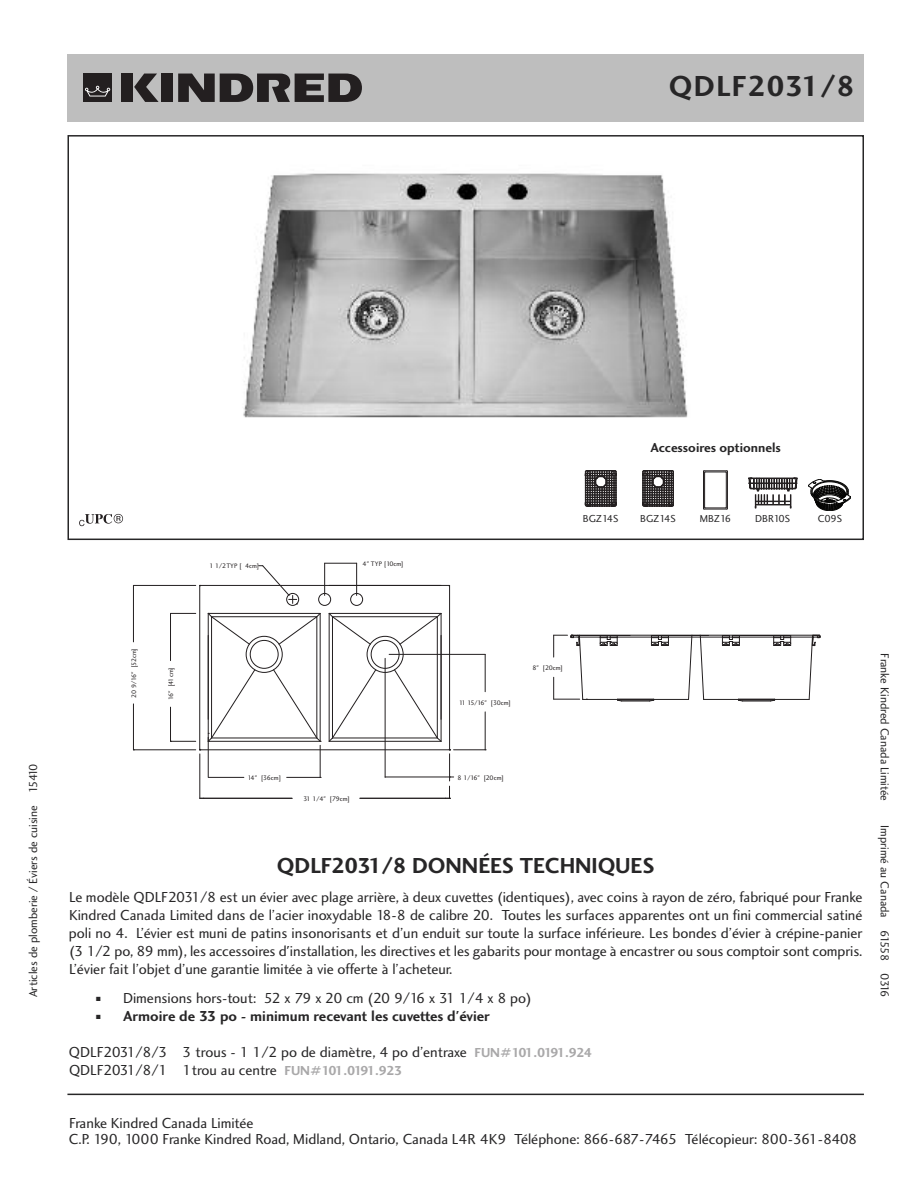
<style>
.page{position:relative;width:918px;height:1188px;background:#fff}
.page>*{position:absolute;margin:0;border:0;box-sizing:border-box;transform-origin:0 0}
.t1{font:30px "Charlotte Sans Bold Plain";letter-spacing:.05em;color:#272627}
.t2{font:22.5px "Charlotte Sans Bold Plain";color:#272627}
.t3{font:15px/18px "Charlotte Sans Book Plain";color:#272627}
.t4{font:15px "Charlotte Sans Bold Plain";color:#272627}
.t5{font:13.5px "Charlotte Sans Bold Plain";color:#272627}
.t6{font:12px "Charlotte Sans Book Plain";color:#272627}
.t7{font:10.5px "Charlotte Sans Book Plain";color:#272627}
.t8{font:6.75px "Charlotte Sans Book Plain";color:#231f20}
.t9{font:6.75px "Charlotte Sans Book Plain";letter-spacing:-.12em;color:#231f20}
.s1{font-family:"Charlotte Sans Bold Plain";font-size:13.5px;color:#a9a8a9}
</style>
<div class="page">
<div style="left:68px;top:54px;width:796px;height:68px;background:#bebebe"></div>
<img style="left:243px;top:173px;width:476px;height:299px">
<div style="left:68px;top:135px;width:796px;height:405px;border:2px solid #272627"></div>
<hr style="left:67px;top:1094px;width:797px;height:1px;background:#272627">
<svg style="left:79px;top:514px;width:44px;height:12px"></svg>
<svg style="left:134px;top:74px;width:25px;height:28px"></svg>
<div style="left:161px;top:74px;width:12px;height:28px;background:#231f20"></div>
<svg style="left:178px;top:74px;width:184px;height:28px"></svg>
<div style="left:84px;top:74px;width:28px;height:28px;background:#231f20"></div>
<div style="left:121px;top:74px;width:12px;height:28px;background:#231f20"></div>
<svg style="left:85px;top:86px;width:25px;height:11px"></svg>
<hr style="left:199px;top:585px;width:1px;height:165px;background:#231f20">
<hr style="left:449px;top:585px;width:1px;height:165px;background:#231f20">
<hr style="left:200px;top:585px;width:250px;height:1px;background:#231f20">
<hr style="left:200px;top:749px;width:250px;height:1px;background:#231f20">
<hr style="left:320px;top:613px;width:1px;height:128px;background:#231f20">
<hr style="left:329px;top:613px;width:1px;height:128px;background:#231f20">
<hr style="left:208px;top:741px;width:112px;height:1px;background:#231f20">
<hr style="left:329px;top:741px;width:112px;height:1px;background:#231f20">
<hr style="left:208px;top:613px;width:112px;height:1px;background:#231f20">
<hr style="left:329px;top:613px;width:112px;height:1px;background:#231f20">
<div style="left:318px;top:593px;width:13px;height:13px;border:1px solid #231f20;border-radius:50%"></div>
<div style="left:350px;top:593px;width:13px;height:13px;border:1px solid #231f20;border-radius:50%"></div>
<div style="left:286px;top:593px;width:13px;height:13px;border:1px solid #231f20;border-radius:50%"></div>
<div style="left:250px;top:640px;width:29px;height:29px;border:1px solid #231f20;border-radius:50%"></div>
<div style="left:246px;top:636px;width:37px;height:37px;border:1px solid #231f20;border-radius:50%"></div>
<div style="left:371px;top:640px;width:28px;height:29px;border:1px solid #231f20;border-radius:50%"></div>
<div style="left:367px;top:636px;width:37px;height:37px;border:1px solid #231f20;border-radius:50%"></div>
<hr style="left:441px;top:635px;width:1px;height:84px;background:#231f20">
<hr style="left:208px;top:635px;width:1px;height:84px;background:#231f20">
<svg style="left:328px;top:612px;width:43px;height:33px"></svg>
<svg style="left:399px;top:612px;width:43px;height:33px"></svg>
<svg style="left:328px;top:669px;width:49px;height:73px"></svg>
<svg style="left:394px;top:669px;width:48px;height:73px"></svg>
<svg style="left:278px;top:612px;width:43px;height:33px"></svg>
<hr style="left:133px;top:585px;width:63px;height:1px;background:#231f20">
<hr style="left:133px;top:749px;width:63px;height:1px;background:#231f20">
<hr style="left:133px;top:585px;width:1px;height:57px;background:#231f20">
<hr style="left:133px;top:704px;width:1px;height:46px;background:#231f20">
<svg style="left:553px;top:635px;width:268px;height:67px"></svg>
<svg style="left:259px;top:565px;width:39px;height:40px"></svg>
<hr style="left:208px;top:737px;width:1px;height:40px;background:#231f20">
<hr style="left:320px;top:745px;width:1px;height:32px;background:#231f20">
<hr style="left:208px;top:777px;width:36px;height:1px;background:#231f20">
<hr style="left:287px;top:777px;width:33px;height:1px;background:#231f20">
<svg style="left:273px;top:669px;width:48px;height:73px"></svg>
<hr style="left:324px;top:563px;width:1px;height:32px;background:#231f20">
<hr style="left:356px;top:563px;width:1px;height:32px;background:#231f20">
<hr style="left:325px;top:563px;width:32px;height:1px;background:#231f20">
<svg style="left:171px;top:613px;width:25px;height:1px"></svg>
<hr style="left:170px;top:613px;width:1px;height:48px;background:#231f20">
<hr style="left:170px;top:707px;width:1px;height:34px;background:#231f20">
<svg style="left:207px;top:612px;width:43px;height:33px"></svg>
<svg style="left:207px;top:669px;width:49px;height:73px"></svg>
<svg style="left:171px;top:741px;width:25px;height:1px"></svg>
<hr style="left:385px;top:658px;width:1px;height:119px;background:#231f20">
<hr style="left:385px;top:777px;width:69px;height:1px;background:#231f20">
<hr style="left:389px;top:654px;width:96px;height:1px;background:#231f20">
<hr style="left:454px;top:749px;width:31px;height:1px;background:#231f20">
<hr style="left:485px;top:654px;width:1px;height:38px;background:#231f20">
<hr style="left:485px;top:712px;width:1px;height:38px;background:#231f20">
<hr style="left:199px;top:754px;width:1px;height:44px;background:#231f20">
<hr style="left:204px;top:798px;width:88px;height:1px;background:#231f20">
<hr style="left:360px;top:798px;width:86px;height:1px;background:#231f20">
<svg style="left:446px;top:748px;width:5px;height:51px"></svg>
<hr style="left:727px;top:471px;width:1px;height:37px;background:#231f20">
<hr style="left:726px;top:473px;width:1px;height:34px;background:#231f20">
<svg style="left:703px;top:507px;width:25px;height:3px"></svg>
<hr style="left:704px;top:473px;width:1px;height:34px;background:#231f20">
<svg style="left:704px;top:471px;width:24px;height:2px"></svg>
<hr style="left:703px;top:471px;width:1px;height:37px;background:#231f20">
<svg style="left:642px;top:470px;width:32px;height:37px"></svg>
<svg style="left:585px;top:470px;width:32px;height:37px"></svg>
<svg style="left:748px;top:478px;width:49px;height:30px"></svg>
<svg style="left:808px;top:479px;width:43px;height:32px"></svg>
<h1 class="t1" style="left:669px;top:75px;width:188px">QDLF2031/8</h1>
<p class="t8" style="left:209px;top:564px;width:52px">1 1/2TYP [ 4cm]</p>
<p class="t8" style="left:363px;top:561px;width:43px">4" TYP [10cm]</p>
<p class="t5" style="left:650px;top:443px;width:132px">Accessoires optionnels</p>
<p class="t7" style="left:583px;top:515px;width:37px">BGZ14S</p>
<p class="t7" style="left:640px;top:515px;width:37px">BGZ14S</p>
<p class="t7" style="left:700px;top:515px;width:33px">MBZ16</p>
<p class="t7" style="left:755px;top:515px;width:37px">DBR10S</p>
<p class="t7" style="left:818px;top:515px;width:26px">C09S</p>
<p class="t6" style="left:29px;top:997px;width:236px;rotate:-90deg">Articles de plomberie / Éviers de cuisine 15410</p>
<p class="t8" style="left:131px;top:698px;width:51px;rotate:-90deg">20 9/16" [52cm]</p>
<p class="t8" style="left:168px;top:700px;width:34px;rotate:-90deg">16" [41cm]</p>
<p class="t8" style="left:248px;top:775px;width:35px">14" [36cm]</p>
<p class="t8" style="left:303px;top:796px;width:48px">31 1/4" [79cm]</p>
<p class="t9" style="left:459px;top:700px;width:53px">11 15/16" [30cm]</p>
<p class="t8" style="left:533px;top:665px;width:32px">8" [20cm]</p>
<p class="t8" style="left:458px;top:775px;width:48px">8 1/16" [20cm]</p>
<h2 class="t2" style="left:277px;top:857px;width:379px">QDLF2031/8 DONNÉES TECHNIQUES</h2>
<p class="t3" style="left:69px;top:890px;width:795px;text-align:justify">Le modèle QDLF2031/8 est un évier avec plage arrière, à deux cuvettes (identiques), avec coins à rayon de zéro, fabriqué pour Franke Kindred Canada Limited dans de l’acier inoxydable 18-8 de calibre 20. Toutes les surfaces apparentes ont un fini commercial satiné poli no 4. L’évier est muni de patins insonorisants et d’un enduit sur toute la surface inférieure. Les bondes d’évier à crépine-panier (3 1/2 po, 89 mm), les accessoires d'installation, les directives et les gabarits pour montage à encastrer ou sous comptoir sont compris.<br>L’évier fait l’objet d’une garantie limitée à vie offerte à l’acheteur.</p>
<p class="t3" style="left:96px;top:990px;width:437px">■ Dimensions hors-tout: 52 x 79 x 20 cm (20 9/16 x 31 1/4 x 8 po)</p>
<p class="t4" style="left:96px;top:1010px;width:396px">■ Armoire de 33 po - minimum recevant les cuvettes d'évier</p>
<p class="t3" style="left:69px;top:1044px;width:525px">QDLF2031/8/3 3 trous - 1 1/2 po de diamètre, 4 po d’entraxe <span class="s1">FUN#101.0191.924<br></span>QDLF2031/8/1 1trou au centre <span class="s1">FUN#101.0191.923</span></p>
<p class="t6" style="left:889px;top:653px;width:149px;rotate:90deg">Franke Kindred Canada Limitée</p>
<p class="t6" style="left:889px;top:825px;width:174px;rotate:90deg">Imprimé au Canada 61558 0316</p>
<p class="t3" style="left:69px;top:1116px;width:790px;line-height:16.5px">Franke Kindred Canada Limitée<br>C.P. 190, 1000 Franke Kindred Road, Midland, Ontario, Canada L4R 4K9 Téléphone: 866-687-7465 Télécopieur: 800-361-8408</p>
</div>
